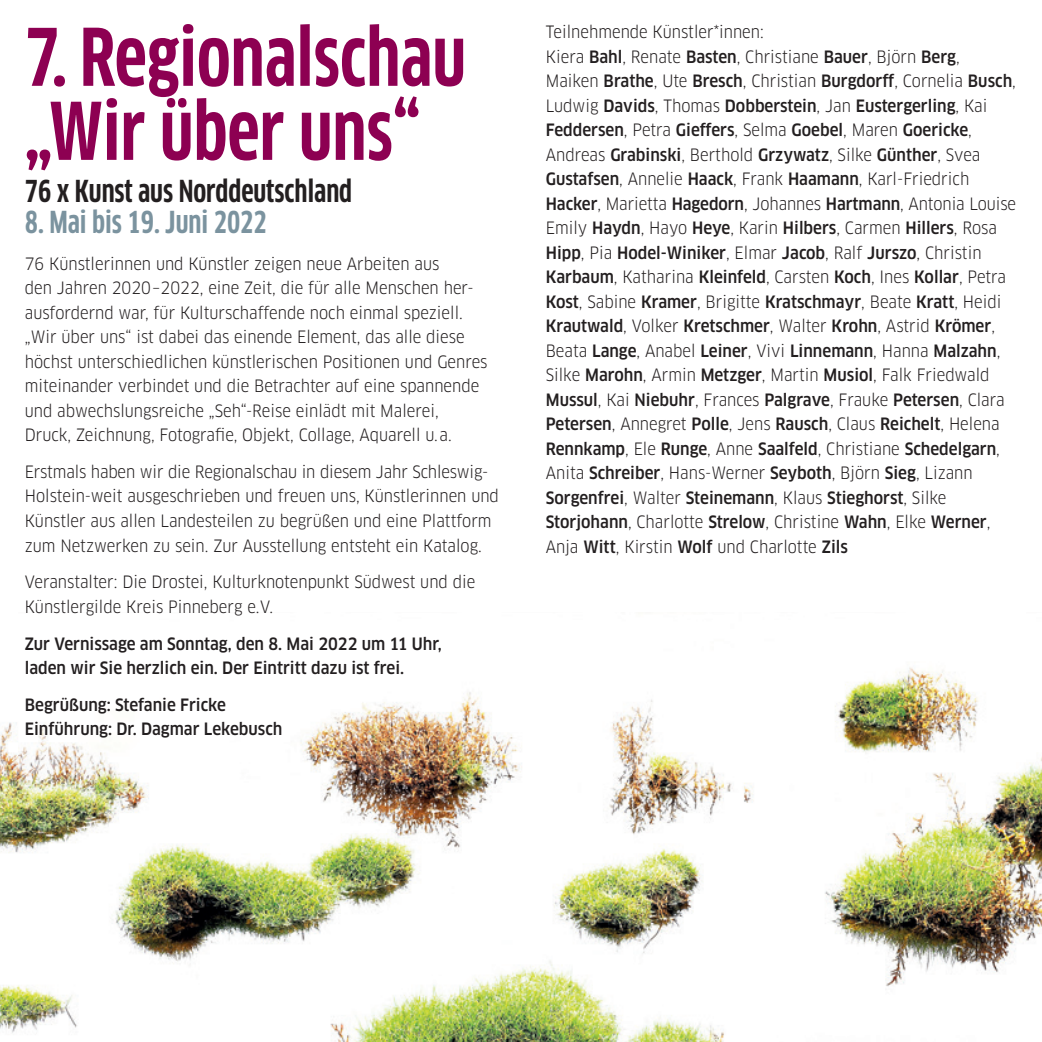
<style>
.page{position:relative;width:1042px;height:1042px;background:#fff}
.page>*{position:absolute;margin:0;border:0;box-sizing:border-box;transform-origin:0 0}
.t1{font:700 condensed 77.52px/74px "Clan OT";color:#8d0052}
.t2{font:700 condensed 29.57px "Clan OT";color:#231f20}
.t3{font:700 condensed 29.57px "Clan OT";color:#7b939f}
.t4{font:condensed 16.62px/24.5px "Clan OT";color:#231f20}
.t5{font:500 condensed 16.62px/24.5px "Clan OT";color:#231f20}
.s1{font-weight:500}
</style>
<div class="page">
<img style="left:0;top:667px;width:1042px;height:375px">
<h1 class="t1" style="left:25px;top:21px;width:443px">7. Regionalschau „Wir über uns“</h1>
<h2 class="t2" style="left:25px;top:174px;width:329px">76 x Kunst aus Norddeutschland</h2>
<h2 class="t3" style="left:25px;top:205px;width:243px">8. Mai bis 19. Juni 2022</h2>
<p class="t4" style="left:25px;top:251px;width:464px">76 Künstlerinnen und Künstler zeigen neue Arbeiten aus<br>den Jahren 2020–2022, eine Zeit, die für alle Menschen her&shy;ausfordernd war, für Kulturschaffende noch einmal speziell. „Wir über uns“ ist dabei das einende Element, das alle diese höchst unterschiedlichen künstlerischen Positionen und Genres miteinander verbindet und die Betrachter auf eine spannende und abwechslungsreiche „Seh“-Reise einlädt mit Malerei, Druck, Zeichnung, Fotografie, Objekt, Collage, Aquarell u.a.</p>
<p class="t4" style="left:25px;top:459px;width:476px">Erstmals haben wir die Regionalschau in diesem Jahr Schleswig-Holstein-weit ausgeschrieben und freuen uns, Künstlerinnen und Künstler aus allen Landesteilen zu begrüßen und eine Plattform zum Netzwerken zu sein. Zur Ausstellung entsteht ein Katalog.</p>
<p class="t4" style="left:25px;top:570px;width:452px">Veranstalter: Die Drostei, Kulturknotenpunkt Südwest und die<br>Künstlergilde Kreis Pinneberg e.V.</p>
<p class="t5" style="left:25px;top:631px;width:418px">Zur Vernissage am Sonntag, den 8. Mai 2022 um 11 Uhr, laden wir Sie herzlich ein. Der Eintritt dazu ist frei.</p>
<p class="t5" style="left:25px;top:692px;width:259px">Begrüßung: Stefanie Fricke<br>Einführung: Dr. Dagmar Lekebusch</p>
<p class="t4" style="left:546px;top:20px;width:472px">Teilnehmende Künstler*innen:<br>Kiera <span class="s1">Bahl</span>, Renate <span class="s1">Basten</span>, Christiane <span class="s1">Bauer</span>, Björn <span class="s1">Berg</span>, Maiken <span class="s1">Brathe</span>, Ute <span class="s1">Bresch</span>, Christian <span class="s1">Burgdorff</span>, Cornelia <span class="s1">Busch</span>, Ludwig <span class="s1">Davids</span>, Thomas <span class="s1">Dobberstein</span>, Jan <span class="s1">Eustergerling</span>, Kai <span class="s1">Feddersen</span>, Petra <span class="s1">Gieffers</span>, Selma <span class="s1">Goebel</span>, Maren <span class="s1">Goericke</span>, Andreas <span class="s1">Grabinski</span>, Berthold <span class="s1">Grzywatz</span>, Silke <span class="s1">Günther</span>, Svea <span class="s1">Gustafsen</span>, Annelie <span class="s1">Haack</span>, Frank <span class="s1">Haamann</span>, Karl-Friedrich <span class="s1">Hacker</span>, Marietta <span class="s1">Hagedorn</span>, Johannes <span class="s1">Hartmann</span>, Antonia Louise Emily <span class="s1">Haydn</span>, Hayo <span class="s1">Heye</span>, Karin <span class="s1">Hilbers</span>, Carmen <span class="s1">Hillers</span>, Rosa <span class="s1">Hipp</span>, Pia <span class="s1">Hodel-Winiker</span>, Elmar <span class="s1">Jacob</span>, Ralf <span class="s1">Jurszo</span>, Christin <span class="s1">Karbaum</span>, Katharina <span class="s1">Kleinfeld</span>, Carsten <span class="s1">Koch</span>, Ines <span class="s1">Kollar</span>, Petra <span class="s1">Kost</span>, Sabine <span class="s1">Kramer</span>, Brigitte <span class="s1">Kratschmayr</span>, Beate <span class="s1">Kratt</span>, Heidi <span class="s1">Krautwald</span>, Volker <span class="s1">Kretschmer</span>, Walter <span class="s1">Krohn</span>, Astrid <span class="s1">Krömer</span>, Beata <span class="s1">Lange</span>, Anabel <span class="s1">Leiner</span>, Vivi <span class="s1">Linnemann</span>, Hanna <span class="s1">Malzahn</span>, Silke <span class="s1">Marohn</span>, Armin <span class="s1">Metzger</span>, Martin <span class="s1">Musiol</span>, Falk Friedwald <span class="s1">Mussul</span>, Kai <span class="s1">Niebuhr</span>, Frances <span class="s1">Palgrave</span>, Frauke <span class="s1">Petersen</span>, Clara <span class="s1">Petersen</span>, Annegret <span class="s1">Polle</span>, Jens <span class="s1">Rausch</span>, Claus <span class="s1">Reichelt</span>, Helena <span class="s1">Rennkamp</span>, Ele <span class="s1">Runge</span>, Anne <span class="s1">Saalfeld</span>, Christiane <span class="s1">Schedelgarn</span>, Anita <span class="s1">Schreiber</span>, Hans-Werner <span class="s1">Seyboth</span>, Björn <span class="s1">Sieg</span>, Lizann <span class="s1">Sorgenfrei</span>, Walter <span class="s1">Steinemann</span>, Klaus <span class="s1">Stieghorst</span>, Silke <span class="s1">Storjohann</span>, Charlotte <span class="s1">Strelow</span>, Christine <span class="s1">Wahn</span>, Elke <span class="s1">Werner</span>, Anja <span class="s1">Witt</span>, Kirstin <span class="s1">Wolf</span> und Charlotte <span class="s1">Zils</span></p>
</div>
